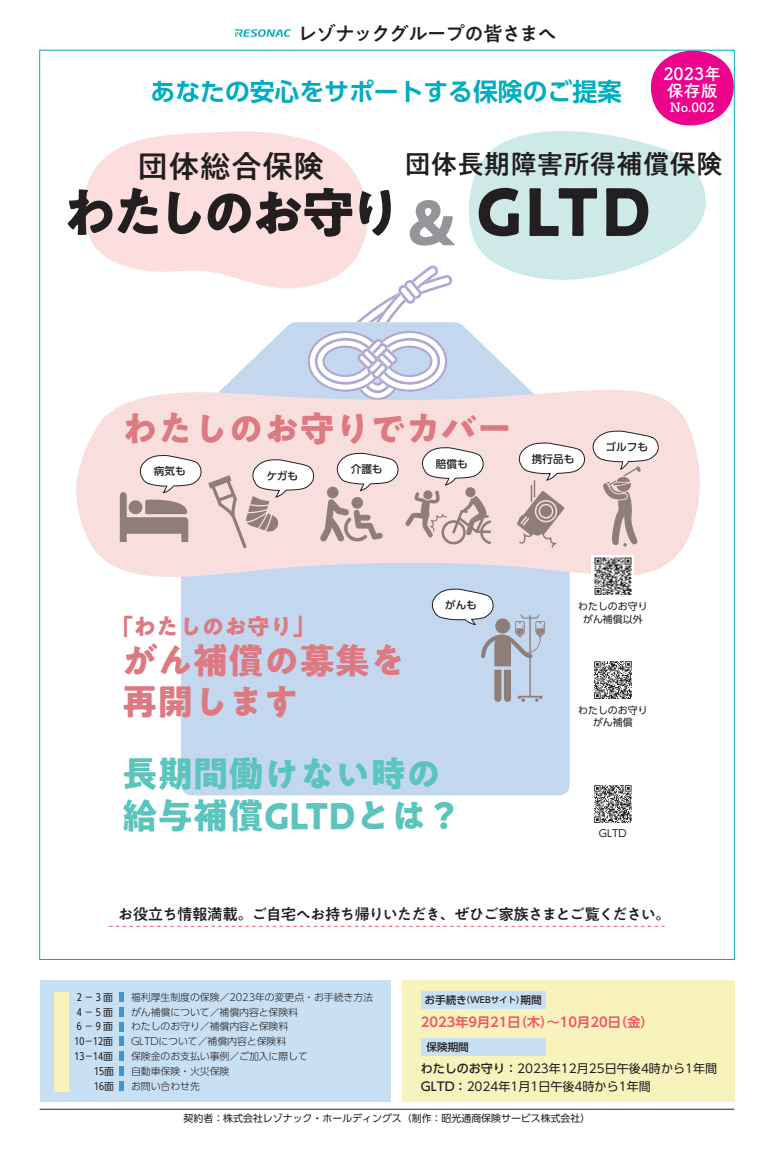
<style>
.page{position:relative;width:774px;height:1151px;background:#fff}
.page>*{position:absolute;margin:0;border:0;box-sizing:border-box;transform-origin:0 0}
.t1{font:700 64.7px "PA1 Gothic Std";color:#231f20}
.t2{font:700 53.9px "PA1 Gothic Std";letter-spacing:-.11em;color:#231f20}
.t3{font:700 35.4px/41.1px "PA1 Gothic Std";color:#dd7981}
.t4{font:700 35.4px/41.1px "PA1 Gothic Std";color:#5ac4bd}
.t5{font:500 31.2px "PA1 Gothic Std";color:#231f20}
.t6{font:500 26.5px "PA1 Gothic Std";color:#231f20}
.t7{font:700 24.8px "UD Shin Go Pro De";color:#00adc1}
.t8{font:700 22.7px "PA1 Gothic Std";color:#dd7981}
.t9{font:500 19.8px "PA1 Gothic Std";letter-spacing:-.075em;color:#231f20}
.t10{font:17px/17px "Tsuku B Rd Gothic Std B";color:#fff}
.t11{font:500 15.6px "PA1 Gothic Std";letter-spacing:-.07em;color:#231f20}
.t12{font:700 13.1px "UD Shin Go Pro De";color:#f05a67}
.t13{font:12.8px "Tsuku B Rd Gothic Std B";color:#fff}
.t14{font:12px/17.7px "UD Shin Go Pro";color:#231f20}
.t15{font:500 10.6px "UD Shin Go Pro";color:#231f20}
.t16{font:300 9.9px/14.9px "UD Shin Go Pro";letter-spacing:-.01em;color:#231f20}
.t17{font:9.9px/14.9px "UD Shin Go Pro";color:#231f20;text-align:center}
.t18{font:500 8.5px "UD Shin Go Pro";color:#231f20}
.s1{font-size:10.6px}
.s2{font-weight:500}
</style>
<div class="page">
<svg style="left:357px;top:266px;width:95px;height:56px"></svg>
<svg style="left:181px;top:322px;width:389px;height:473px;background:#c9dbf0"></svg>
<svg style="left:308px;top:331px;width:139px;height:37px"></svg>
<svg style="left:83px;top:131px;width:303px;height:171px;fill:#fcdedf"></svg>
<svg style="left:469px;top:131px;width:237px;height:149px;fill:#ceeae8"></svg>
<hr style="left:40px;top:1109px;width:694px;height:1px;background:#231f20">
<svg style="left:234px;top:29px;width:57px;height:8px"></svg>
<img style="left:594px;top:785px;width:38px;height:38px">
<svg style="left:649px;top:49px;width:86px;height:87px"></svg>
<div style="left:40px;top:981px;width:351px;height:121px;background:#c7e0f3"></div>
<div style="left:402px;top:981px;width:332px;height:121px;background:#f8f3bc"></div>
<div style="left:55px;top:992px;width:14px;height:99px;background:#f8f3bc"></div>
<hr style="left:120px;top:992px;width:4px;height:10px;background:#4194d0">
<hr style="left:120px;top:1007px;width:4px;height:10px;background:#4194d0">
<svg style="left:120px;top:1022px;width:4px;height:9px"></svg>
<hr style="left:120px;top:1051px;width:4px;height:10px;background:#4194d0">
<hr style="left:120px;top:1066px;width:4px;height:10px;background:#4194d0">
<hr style="left:120px;top:1081px;width:4px;height:10px;background:#4194d0">
<hr style="left:120px;top:1036px;width:4px;height:10px;background:#4194d0">
<div style="left:421px;top:991px;width:124px;height:17px;background:#c7e0f3"></div>
<div style="left:421px;top:1039px;width:124px;height:17px;background:#c7e0f3"></div>
<svg style="left:76px;top:368px;width:624px;height:228px;fill:#f8dfde"></svg>
<svg style="left:120px;top:455px;width:82px;height:87px"></svg>
<svg style="left:208px;top:453px;width:191px;height:95px"></svg>
<svg style="left:405px;top:447px;width:86px;height:97px"></svg>
<svg style="left:517px;top:431px;width:142px;height:117px"></svg>
<svg style="left:109px;top:926px;width:556px;height:1px"></svg>
<img style="left:594px;top:661px;width:38px;height:38px">
<svg style="left:431px;top:589px;width:114px;height:113px;background:#c0ccde"></svg>
<img style="left:592px;top:555px;width:42px;height:41px">
<h3 class="t9" style="left:297px;top:22px;width:261px">レゾナックグループの皆さまへ</h3>
<h3 class="t7" style="left:151px;top:71px;width:473px">あなたの安心をサポートする保険のご提案</h3>
<h3 class="t10" style="left:663px;top:64px;width:59px">2023年保存版</h3>
<p class="t13" style="left:670px;top:97px;width:46px">No.002</p>
<h3 class="t5" style="left:137px;top:148px;width:189px">団体総合保険</h3>
<h2 class="t2" style="left:63px;top:179px;width:341px">わたしのお守り</h2>
<h3 class="t6" style="left:404px;top:148px;width:320px">団体長期障害所得補償保険</h3>
<h1 class="t1" style="left:402px;top:170px;width:251px"><sub>＆</sub> GLTD</h1>
<h3 class="t3" style="left:122px;top:412px;width:391px">わたしのお守りでカバー</h3>
<p class="t15" style="left:154px;top:463px;width:33px">病気も</p>
<p class="t15" style="left:266px;top:467px;width:33px">ケガも</p>
<p class="t15" style="left:436px;top:455px;width:33px">賠償も</p>
<p class="t15" style="left:532px;top:450px;width:44px">携行品も</p>
<p class="t15" style="left:351px;top:461px;width:33px">介護も</p>
<p class="t15" style="left:606px;top:438px;width:44px">ゴルフも</p>
<h3 class="t8" style="left:111px;top:612px;width:206px">「わたしのお守り」</h3>
<h3 class="t3" style="left:122px;top:645px;width:285px">がん補償の募集を再開します</h3>
<p class="t15" style="left:445px;top:596px;width:33px">がんも</p>
<p class="t17" style="left:578px;top:600px;width:71px;line-height:12px">わたしのお守りがん補償以外</p>
<p class="t17" style="left:578px;top:704px;width:71px;line-height:12px">わたしのお守りがん補償</p>
<h3 class="t4" style="left:122px;top:758px;width:341px">長期間働けない時の給与補償GLTDとは？</h3>
<p class="t17" style="left:599px;top:826px;width:29px">GLTD</p>
<h3 class="t11" style="left:118px;top:905px;width:554px">お役立ち情報満載。ご自宅へお持ち帰りいただき、ぜひご家族さまとご覧ください。</h3>
<p class="t17" style="left:74px;top:989px;width:41px;text-align:right">2－3面<br>4－5面<br>6－9面<br>10－12面<br>13－14面<br>15面<br>16面</p>
<p class="t16" style="left:131px;top:989px;width:243px">福利厚生制度の保険／2023年の変更点・お手続き方法がん補償について／補償内容と保険料<br>わたしのお守り／補償内容と保険料<br>GLTDについて／補償内容と保険料<br>保険金のお支払い事例／ご加入に際して<br>自動車保険・火災保険<br>お問い合わせ先</p>
<p class="t18" style="left:424px;top:993px;width:119px"><span class="s1">お手続き</span>（WEBサイト）<span class="s1">期間</span></p>
<p class="t15" style="left:426px;top:1038px;width:44px">保険期間</p>
<p class="t14" style="left:421px;top:1059px;width:298px"><span class="s2">わたしのお守り：</span>2023年12月25日午後4時から1年間<br><span class="s2">GLTD：</span>2024年1月1日午後4時から1年間</p>
<h3 class="t12" style="left:421px;top:1011px;width:234px">2023年9月21日（木）～10月20日（金）</h3>
<p class="t17" style="left:184px;top:1111px;width:408px">契約者：株式会社レゾナック・ホールディングス（制作：昭光通商保険サービス株式会社）</p>
</div>
